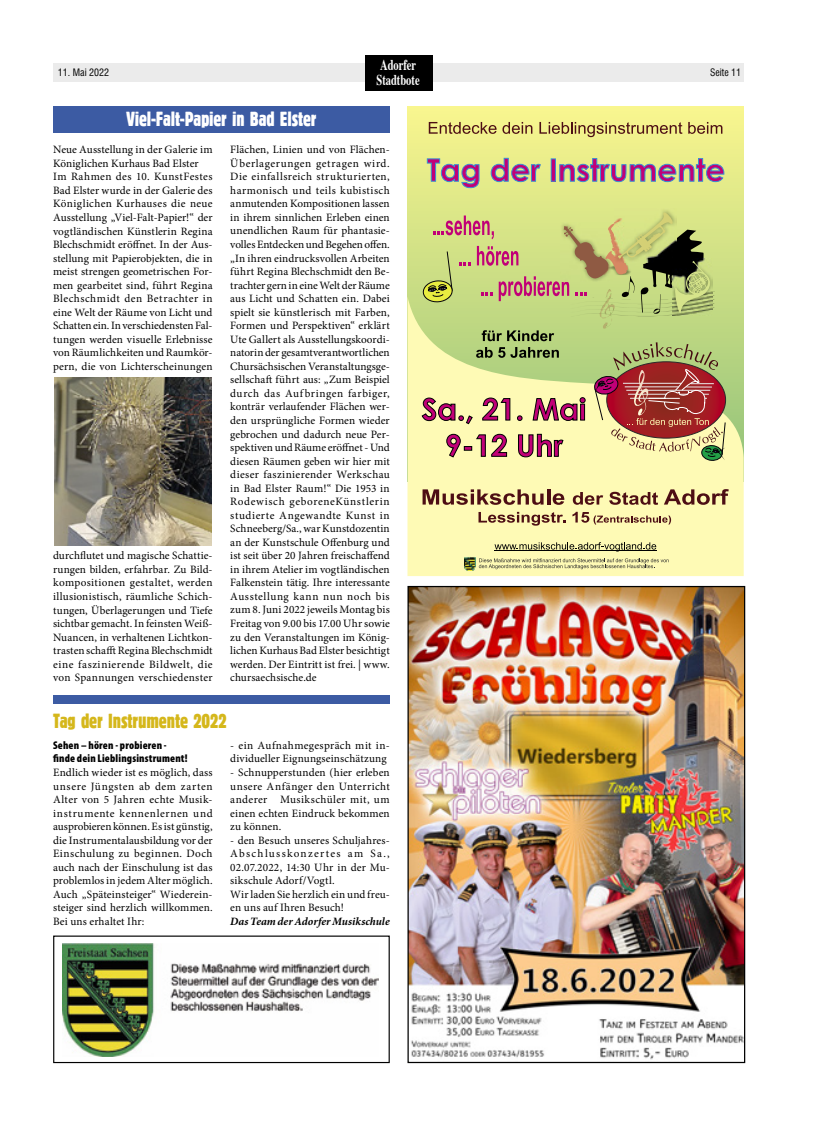
<style>
.page{position:relative;width:815px;height:1134px;background:#fff}
.page>*{position:absolute;margin:0;border:0;box-sizing:border-box;transform-origin:0 0}
.t1{font:21.25px "Block D Regu Extr Cond";letter-spacing:-.005em;color:#fff}
.t2{font:21.25px "Block D Regu Extr Cond";letter-spacing:-.005em;color:#d5b71b}
.t3{font:700 15px/15px "Times";color:#fff;scale:.7 1}
.t4{font:11.25px/13.5px "Minion Pro";letter-spacing:.01em;color:#000;text-align:justify}
.t5{font:900 condensed 11.25px/13.5px "Myriad Pro";letter-spacing:.015em;color:#000}
.t6{font:italic 700 11.25px "Minion Pro";color:#000}
.t7{font:condensed 10px "Swiss 721 BT";color:#000}
</style>
<div class="page">
<div style="left:53px;top:63px;width:691px;height:19px;background:#ebebeb"></div>
<div style="left:365px;top:55px;width:67px;height:35px;background:#000"></div>
<img style="left:409px;top:588px;width:334px;height:472px">
<div style="left:407px;top:586px;width:338px;height:477px;border:1px solid #000"></div>
<svg style="left:407px;top:106px;width:337px;height:190px;background:#e6ec8a"></svg>
<svg style="left:407px;top:296px;width:337px;height:280px;background:#e8eda5"></svg>
<svg style="left:429px;top:122px;width:103px;height:12px"></svg>
<svg style="left:539px;top:122px;width:143px;height:15px;background:#c9b96e"></svg>
<svg style="left:688px;top:122px;width:34px;height:12px"></svg>
<img style="left:600px;top:317px;width:15px;height:12px">
<svg style="left:495px;top:542px;width:161px;height:10px"></svg>
<hr style="left:495px;top:550px;width:162px;height:1px;background:#000">
<svg style="left:423px;top:489px;width:121px;height:16px;background:#b49872"></svg>
<hr style="left:547px;top:489px;width:3px;height:16px;background:#4d0e14">
<svg style="left:553px;top:493px;width:11px;height:12px"></svg>
<svg style="left:664px;top:489px;width:65px;height:16px"></svg>
<svg style="left:573px;top:492px;width:30px;height:13px"></svg>
<svg style="left:609px;top:492px;width:49px;height:13px"></svg>
<svg style="left:478px;top:512px;width:87px;height:14px"></svg>
<svg style="left:572px;top:512px;width:99px;height:12px"></svg>
<hr style="left:551px;top:159px;width:4px;height:22px;background:#c10077">
<svg style="left:427px;top:159px;width:52px;height:29px;background:#bc9991"></svg>
<svg style="left:491px;top:158px;width:50px;height:24px"></svg>
<div style="left:551px;top:159px;width:5px;height:22px;border:1px solid #398fd1"></div>
<svg style="left:559px;top:158px;width:165px;height:24px;background:#b89793"></svg>
<svg style="left:422px;top:398px;width:51px;height:26px"></svg>
<svg style="left:482px;top:398px;width:28px;height:22px"></svg>
<svg style="left:517px;top:415px;width:5px;height:6px"></svg>
<svg style="left:533px;top:397px;width:52px;height:24px"></svg>
<svg style="left:446px;top:434px;width:61px;height:23px"></svg>
<svg style="left:518px;top:434px;width:45px;height:23px"></svg>
<img style="left:571px;top:307px;width:143px;height:10px">
<img style="left:614px;top:209px;width:62px;height:3px">
<img style="left:672px;top:258px;width:41px;height:58px">
<svg style="left:423px;top:212px;width:288px;height:103px;background:#bcbe77"></svg>
<svg style="left:593px;top:342px;width:133px;height:119px;background:#b68665"></svg>
<img style="left:464px;top:557px;width:12px;height:14px">
<svg style="left:479px;top:558px;width:190px;height:11px;background:#d2cf98"></svg>
<div style="left:53px;top:106px;width:337px;height:27px;background:#3c5ba3"></div>
<img style="left:54px;top:377px;width:158px;height:169px">
<div style="left:53px;top:694px;width:337px;height:9px;background:#3c5ba3"></div>
<img style="left:62px;top:943px;width:317px;height:113px">
<div style="left:53px;top:935px;width:337px;height:128px;border:1px solid #000"></div>
<h2 class="t3" style="left:376px;top:56px;width:63px">Adorfer<br>Stadtbote</h2>
<p class="t7" style="left:58px;top:67px;width:53px">11. Mai 2022</p>
<p class="t7" style="left:710px;top:67px;width:33px">Seite 11</p>
<h1 class="t1" style="left:127px;top:108px;width:191px">Viel-Falt-Papier in Bad Elster</h1>
<p class="t4" style="left:53px;top:143px;width:161px;text-align:left">Neue Ausstellung in der Galerie im Königlichen Kurhaus Bad Elster Im Rahmen des 10. KunstFestes Bad Elster wurde in der Galerie des Königlichen Kurhauses die neue Ausstellung „Viel-Falt-Papier!“ der vogtländischen Künstlerin Regina Blechschmidt eröffnet. In der Aus&shy;stellung mit Papierobjekten, die in meist strengen geometrischen For&shy;men gearbeitet sind, führt Regina Blechschmidt den Betrachter in eine Welt der Räume von Licht und Schatten ein. In verschiedensten Fal&shy;tungen werden visuelle Erlebnisse von Räumlichkeiten und Raumkör&shy;pern, die von Lichterscheinungen</p>
<p class="t4" style="left:230px;top:143px;width:161px">Flächen, Linien und von Flächen-Überlagerungen getragen wird.<br>Die einfallsreich strukturierten, harmonisch und teils kubistisch anmutenden Kompositionen lassen in ihrem sinnlichen Erleben einen unendlichen Raum für phantasie&shy;volles Entdecken und Begehen offen. „In ihren eindrucksvollen Arbeiten führt Regina Blechschmidt den Be&shy;trachter gern in eine Welt der Räume aus Licht und Schatten ein. Dabei spielt sie künstlerisch mit Farben, Formen und Perspektiven“ erklärt Ute Gallert als Ausstellungskoordi&shy;natorin der gesamtverantwortlichen Chursächsischen Veranstaltungsge&shy;sellschaft führt aus: „Zum Beispiel durch das Aufbringen farbiger, konträr verlaufender Flächen wer&shy;den ursprüngliche Formen wieder gebrochen und dadurch neue Per&shy;spektiven und Räume eröffnet - Und diesen Räumen geben wir hier mit dieser faszinierender Werkschau in Bad Elster Raum!“ Die 1953 in Rodewisch geboreneKünstlerin studierte Angewandte Kunst in Schneeberg/Sa., war Kunstdozentin an der Kunstschule Offenburg und ist seit über 20 Jahren freischaffend in ihrem Atelier im vogtländischen Falkenstein tätig. Ihre interessante Ausstellung kann nun noch bis zum 8. Juni 2022 jeweils Montag bis Freitag von 9.00 bis 17.00 Uhr sowie zu den Veranstaltungen im König&shy;lichen Kurhaus Bad Elster besichtigt werden. Der Eintritt ist frei. | www. chursaechsische.de</p>
<p class="t4" style="left:53px;top:549px;width:161px">durchflutet und magische Schattie&shy;rungen bilden, erfahrbar. Zu Bild&shy;kompositionen gestaltet, werden illusionistisch, räumliche Schich&shy;tungen, Überlagerungen und Tiefe sichtbar gemacht. In feinsten Weiß-Nuancen, in verhaltenen Lichtkon&shy;trasten schafft Regina Blechschmidt eine faszinierende Bildwelt, die von Spannungen verschiedenster</p>
<h1 class="t2" style="left:53px;top:710px;width:175px">Tag der Instrumente 2022</h1>
<p class="t5" style="left:53px;top:738px;width:136px">Sehen – hören - probieren - finde dein Lieblingsinstrument!</p>
<p class="t4" style="left:53px;top:766px;width:161px">Endlich wieder ist es möglich, dass unsere Jüngsten ab dem zarten Alter von 5 Jahren echte Musik&shy;instrumente kennenlernen und ausprobieren können. Es ist günstig, die Instrumentalausbildung vor der Einschulung zu beginnen. Doch auch nach der Einschulung ist das problemlos in jedem Alter möglich.<br>Auch „Späteinsteiger“ Wiederein&shy;steiger sind herzlich willkommen.<br>Bei uns erhaltet Ihr:</p>
<p class="t4" style="left:230px;top:739px;width:161px">- ein Aufnahmegespräch mit in&shy;dividueller Eignungseinschätzung</p>
<p class="t4" style="left:230px;top:766px;width:161px">- Schnupperstunden (hier erleben unsere Anfänger den Unterricht anderer Musikschüler mit, um einen echten Eindruck bekommen zu können.</p>
<p class="t4" style="left:230px;top:833px;width:161px;text-align:left">- den Besuch unseres Schuljahres-<br>Abschlusskonzertes am Sa.,<br>02.07.2022, 14:30 Uhr in der Mu&shy;sikschule Adorf/Vogtl.<br>Wir laden Sie herzlich ein und freu&shy;en uns auf Ihren Besuch!</p>
<p class="t6" style="left:230px;top:913px;width:161px">Das Team der Adorfer Musikschule</p>
</div>
